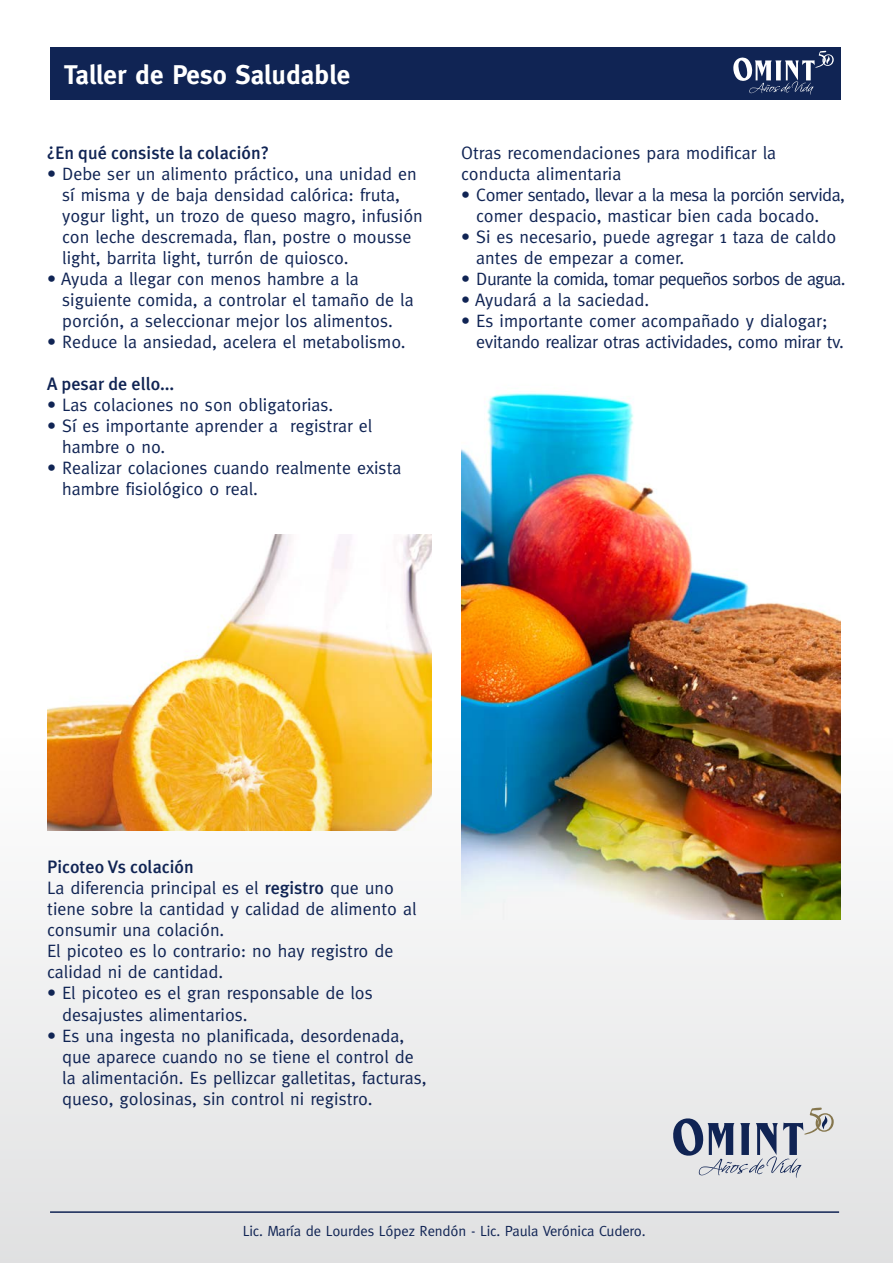
<style>
.page{position:relative;width:893px;height:1263px;background:#fff}
.page>*{position:absolute;margin:0;border:0;box-sizing:border-box;transform-origin:0 0}
.t1{font:700 27px "Meta";color:#fff}
.t2{font:18px/21px "Meta";color:#102454}
.t3{font:18px/21px "Meta";letter-spacing:-.02em;color:#102454}
.t4{font:500 18px "Meta Plus";color:#102454}
.t5{font:18px "Meta";letter-spacing:-.045em;color:#102454}
.t6{font:14.7px "Meta";letter-spacing:-.01em;color:#102454}
.s1{font-family:"Meta Plus";font-weight:500}
</style>
<div class="page">
<div style="left:0;top:682px;width:893px;height:581px;background:linear-gradient(to bottom,#fffefd,#e1e2e3)"></div>
<hr style="left:50px;top:1211px;width:789px;height:2px;background:#102454">
<div style="left:50px;top:47px;width:790px;height:52px;background:#102454"></div>
<svg style="left:733px;top:51px;width:101px;height:44px"></svg>
<img style="left:461px;top:393px;width:379px;height:527px">
<img style="left:47px;top:534px;width:385px;height:296px">
<svg style="left:672px;top:1107px;width:162px;height:70px;background:#b9bdc7"></svg>
<h1 class="t1" style="left:64px;top:59px;width:288px">Taller de Peso Saludable</h1>
<p class="t4" style="left:47px;top:143px;width:223px">¿En qué consiste la colación?</p>
<p class="t2" style="left:62px;top:163px;width:362px;text-indent:-15px">• Debe ser un alimento práctico, una unidad en sí misma y de baja densidad calórica: fruta, yogur light, un trozo de queso magro, infusión con leche descremada, flan, postre o mousse light, barrita light, turrón de quiosco.</p>
<p class="t2" style="left:62px;top:268px;width:353px;text-indent:-15px">• Ayuda a llegar con menos hambre a la siguiente comida, a controlar el tamaño de la porción, a seleccionar mejor los alimentos.</p>
<p class="t2" style="left:47px;top:331px;width:360px">• Reduce la ansiedad, acelera el metabolismo.</p>
<p class="t4" style="left:47px;top:374px;width:129px">A pesar de ello...</p>
<p class="t2" style="left:47px;top:394px;width:288px">• Las colaciones no son obligatorias.</p>
<p class="t2" style="left:62px;top:415px;width:312px;text-indent:-15px">• Sí es importante aprender a registrar el hambre o no.</p>
<p class="t2" style="left:62px;top:457px;width:341px;text-indent:-15px">• Realizar colaciones cuando realmente exista hambre fisiológico o real.</p>
<p class="t2" style="left:461px;top:142px;width:316px">Otras recomendaciones para modificar la conducta alimentaria</p>
<p class="t2" style="left:461px;top:184px;width:385px;text-align:center">• Comer sentado, llevar a la mesa la porción servida, comer despacio, masticar bien cada bocado.</p>
<p class="t2" style="left:476px;top:226px;width:361px;text-indent:-15px">• Si es necesario, puede agregar 1 taza de caldo antes de empezar a comer.</p>
<p class="t5" style="left:461px;top:269px;width:386px">• Durante la comida, tomar pequeños sorbos de agua.</p>
<p class="t2" style="left:461px;top:289px;width:190px">• Ayudará a la saciedad.</p>
<p class="t3" style="left:476px;top:310px;width:369px;text-indent:-15px">• Es importante comer acompañado y dialogar; evitando realizar otras actividades, como mirar tv.</p>
<p class="t4" style="left:47px;top:857px;width:148px">Picoteo Vs colación</p>
<p class="t2" style="left:47px;top:877px;width:371px">La diferencia principal es el <span class="s1">registro</span> que uno tiene sobre la cantidad y calidad de alimento al consumir una colación.<br>El picoteo es lo contrario: no hay registro de calidad ni de cantidad.</p>
<p class="t2" style="left:62px;top:982px;width:312px;text-indent:-15px">• El picoteo es el gran responsable de los desajustes alimentarios.</p>
<p class="t2" style="left:62px;top:1024px;width:366px;text-indent:-15px">• Es una ingesta no planificada, desordenada, que aparece cuando no se tiene el control de la alimentación. Es pellizcar galletitas, facturas, queso, golosinas, sin control ni registro.</p>
<p class="t6" style="left:243px;top:1222px;width:404px">Lic. María de Lourdes López Rendón - Lic. Paula Verónica Cudero.</p>
</div>
